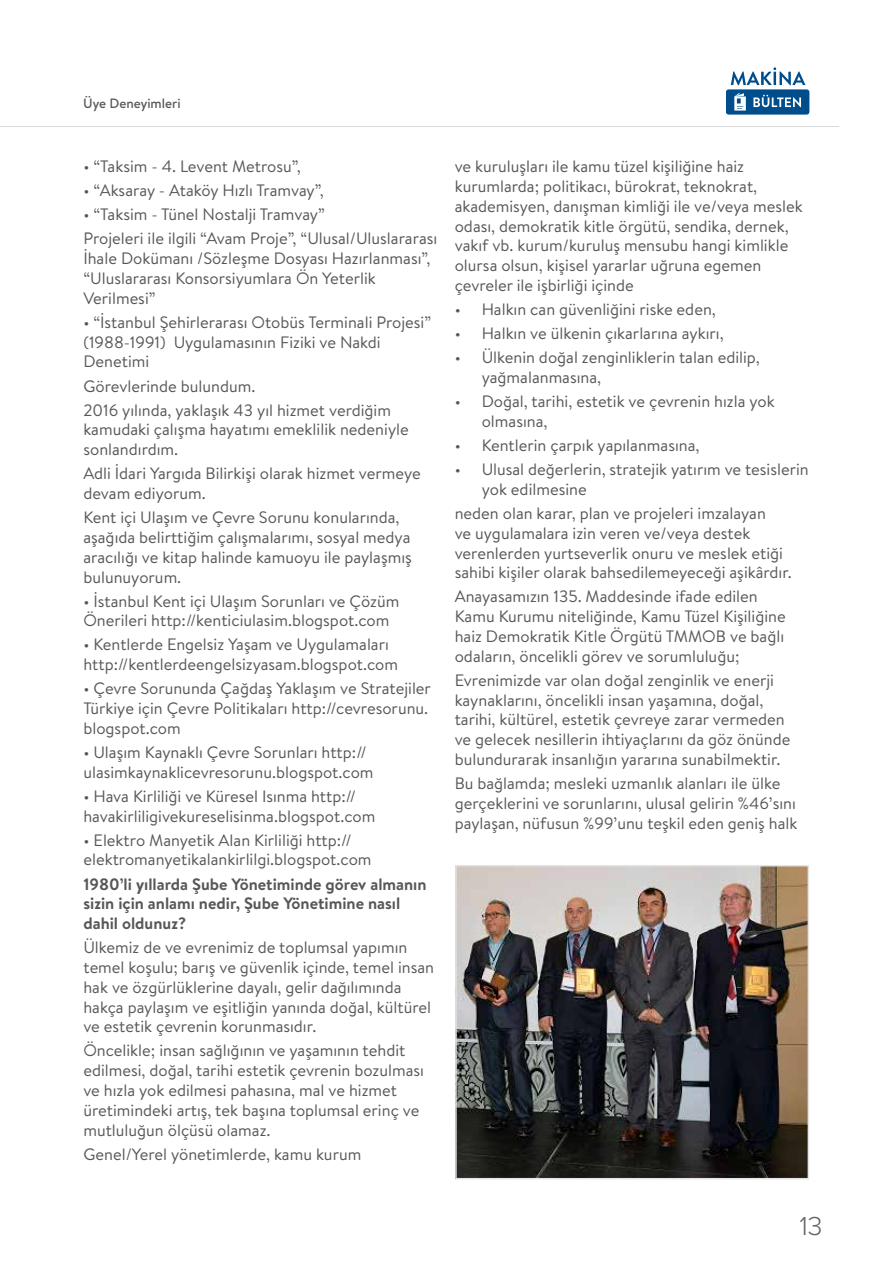
<style>
.page{position:relative;width:893px;height:1263px;background:#fff}
.page>*{position:absolute;margin:0;border:0;box-sizing:border-box;transform-origin:0 0}
.t1{font:300 27px "Proxima Nova A";color:#646363}
.t2{font:16.5px/19.8px "Brandon Text";color:#575756}
.t3{font:700 16.5px/19.8px "Brandon Text";color:#575756}
.t4{font:500 13.5px "Brandon Text";color:#575756}
</style>
<div class="page">
<div style="left:726px;top:89px;width:83px;height:26px;background:#004d8c;border-radius:3px"></div>
<svg style="left:731px;top:68px;width:74px;height:17px"></svg>
<svg style="left:753px;top:95px;width:48px;height:12px"></svg>
<svg style="left:734px;top:93px;width:12px;height:18px"></svg>
<hr style="left:0;top:126px;width:839px;height:1px;background:#dadada">
<img style="left:458px;top:868px;width:348px;height:308px">
<div style="left:455px;top:865px;width:354px;height:314px;border:2px solid #e3e3e3"></div>
<p class="t4" style="left:83px;top:94px;width:99px">Üye Deneyimleri</p>
<p class="t2" style="left:83px;top:156px;width:219px">• “Taksim - 4. Levent Metrosu”,</p>
<p class="t2" style="left:83px;top:180px;width:242px">• “Aksaray - Ataköy Hızlı Tramvay”,</p>
<p class="t2" style="left:83px;top:202px;width:355px;line-height:24px">• “Taksim - Tünel Nostalji Tramvay”<br>Projeleri ile ilgili “Avam Proje”, “Ulusal/Uluslararası</p>
<p class="t2" style="left:83px;top:248px;width:348px">İhale Dokümanı /Sözleşme Dosyası Hazırlanması”, “Uluslararası Konsorsiyumlara Ön Yeterlik<br>Verilmesi”</p>
<p class="t2" style="left:83px;top:312px;width:349px">• “İstanbul Şehirlerarası Otobüs Terminali Projesi” (1988-1991) Uygulamasının Fiziki ve Nakdi<br>Denetimi</p>
<p class="t2" style="left:83px;top:373px;width:309px;line-height:24px">Görevlerinde bulundum.<br>2016 yılında, yaklaşık 43 yıl hizmet verdiğim</p>
<p class="t2" style="left:83px;top:419px;width:327px">kamudaki çalışma hayatımı emeklilik nedeniyle sonlandırdım.</p>
<p class="t2" style="left:83px;top:463px;width:339px">Adli İdari Yargıda Bilirkişi olarak hizmet vermeye devam ediyorum.</p>
<p class="t2" style="left:83px;top:507px;width:330px">Kent içi Ulaşım ve Çevre Sorunu konularında, aşağıda belirttiğim çalışmalarımı, sosyal medya aracılığı ve kitap halinde kamuoyu ile paylaşmış bulunuyorum.</p>
<p class="t2" style="left:83px;top:590px;width:317px">• İstanbul Kent içi Ulaşım Sorunları ve Çözüm<br>Önerileri http://kenticiulasim.blogspot.com</p>
<p class="t2" style="left:83px;top:634px;width:316px">• Kentlerde Engelsiz Yaşam ve Uygulamaları http://kentlerdeengelsizyasam.blogspot.com</p>
<p class="t2" style="left:83px;top:678px;width:349px">• Çevre Sorununda Çağdaş Yaklaşım ve Stratejiler<br>Türkiye için Çevre Politikaları http://cevresorunu. blogspot.com</p>
<p class="t2" style="left:83px;top:742px;width:292px">• Ulaşım Kaynaklı Çevre Sorunları http:// ulasimkaynaklicevresorunu.blogspot.com</p>
<p class="t2" style="left:83px;top:786px;width:294px">• Hava Kirliliği ve Küresel Isınma http:// havakirliligivekureselisinma.blogspot.com</p>
<p class="t2" style="left:83px;top:829px;width:290px">• Elektro Manyetik Alan Kirliliği http:// elektromanyetikalankirlilgi.blogspot.com</p>
<p class="t3" style="left:83px;top:873px;width:345px">1980’li yıllarda Şube Yönetiminde görev almanın sizin için anlamı nedir, Şube Yönetimine nasıl dahil oldunuz?</p>
<p class="t2" style="left:83px;top:937px;width:352px">Ülkemiz de ve evrenimiz de toplumsal yapımın temel koşulu; barış ve güvenlik içinde, temel insan hak ve özgürlüklerine dayalı, gelir dağılımında hakça paylaşım ve eşitliğin yanında doğal, kültürel ve estetik çevrenin korunmasıdır.</p>
<p class="t2" style="left:83px;top:1040px;width:342px">Öncelikle; insan sağlığının ve yaşamının tehdit edilmesi, doğal, tarihi estetik çevrenin bozulması ve hızla yok edilmesi pahasına, mal ve hizmet üretimindeki artış, tek başına toplumsal erinç ve mutluluğun ölçüsü olamaz.</p>
<p class="t2" style="left:83px;top:1143px;width:279px">Genel/Yerel yönetimlerde, kamu kurum</p>
<p class="t2" style="left:455px;top:156px;width:350px">ve kuruluşları ile kamu tüzel kişiliğine haiz kurumlarda; politikacı, bürokrat, teknokrat, akademisyen, danışman kimliği ile ve/veya meslek odası, demokratik kitle örgütü, sendika, dernek, vakıf vb. kurum/kuruluş mensubu hangi kimlikle olursa olsun, kişisel yararlar uğruna egemen çevreler ile işbirliği içinde</p>
<p class="t2" style="left:455px;top:299px;width:263px">• Halkın can güvenliğini riske eden,</p>
<p class="t2" style="left:455px;top:323px;width:270px">• Halkın ve ülkenin çıkarlarına aykırı,</p>
<p class="t2" style="left:482px;top:347px;width:280px;text-indent:-27px">• Ülkenin doğal zenginliklerin talan edilip, yağmalanmasına,</p>
<p class="t2" style="left:482px;top:391px;width:294px;text-indent:-27px">• Doğal, tarihi, estetik ve çevrenin hızla yok olmasına,</p>
<p class="t2" style="left:455px;top:435px;width:246px">• Kentlerin çarpık yapılanmasına,</p>
<p class="t2" style="left:482px;top:459px;width:329px;text-indent:-27px">• Ulusal değerlerin, stratejik yatırım ve tesislerin yok edilmesine</p>
<p class="t2" style="left:455px;top:503px;width:339px">neden olan karar, plan ve projeleri imzalayan<br>ve uygulamalara izin veren ve/veya destek verenlerden yurtseverlik onuru ve meslek etiği sahibi kişiler olarak bahsedilemeyeceği aşikârdır.</p>
<p class="t2" style="left:455px;top:586px;width:333px">Anayasamızın 135. Maddesinde ifade edilen Kamu Kurumu niteliğinde, Kamu Tüzel Kişiliğine haiz Demokratik Kitle Örgütü TMMOB ve bağlı odaların, öncelikli görev ve sorumluluğu;</p>
<p class="t2" style="left:455px;top:670px;width:337px">Evrenimizde var olan doğal zenginlik ve enerji kaynaklarını, öncelikli insan yaşamına, doğal, tarihi, kültürel, estetik çevreye zarar vermeden ve gelecek nesillerin ihtiyaçlarını da göz önünde bulundurarak insanlığın yararına sunabilmektir.</p>
<p class="t2" style="left:455px;top:773px;width:344px">Bu bağlamda; mesleki uzmanlık alanları ile ülke gerçeklerini ve sorunlarını, ulusal gelirin %46’sını paylaşan, nüfusun %99’unu teşkil eden geniş halk</p>
<h1 class="t1" style="left:799px;top:1211px;width:25px">13</h1>
</div>
